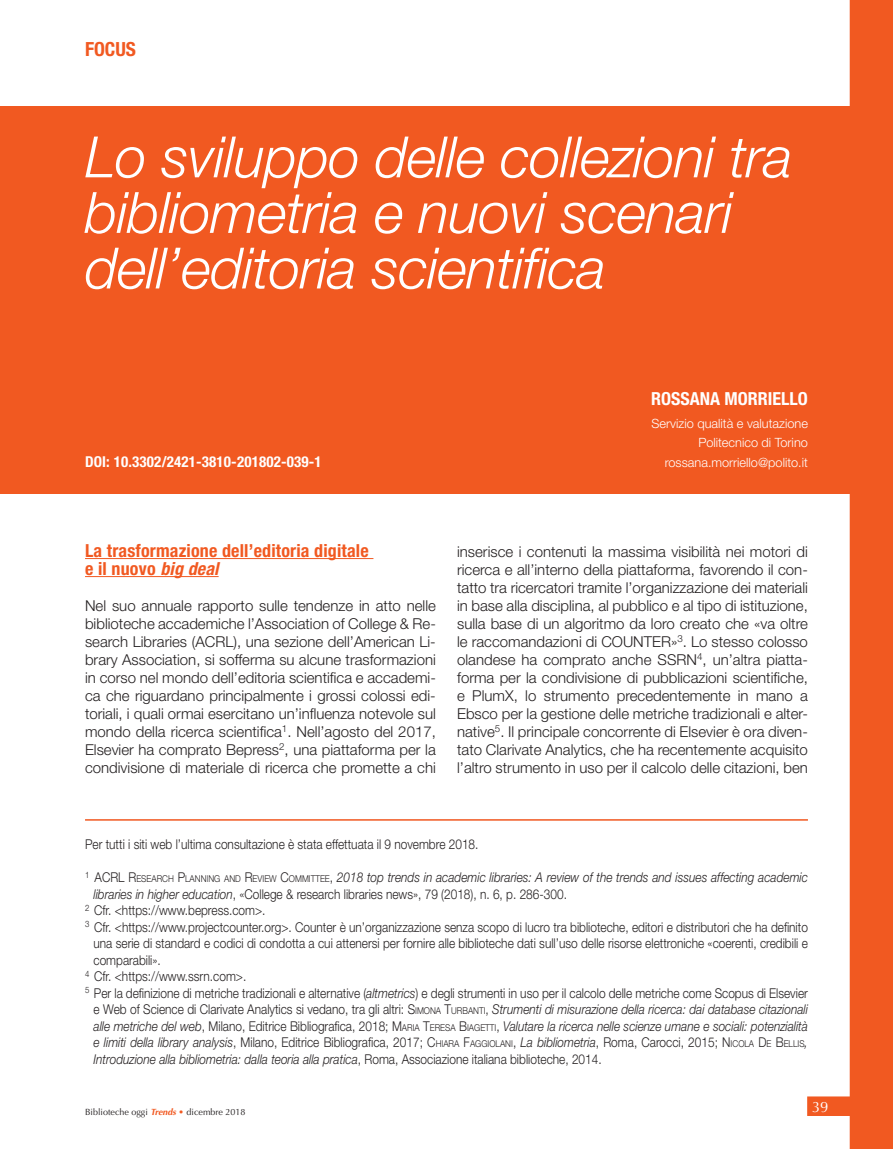
<style>
.page{position:relative;width:893px;height:1149px;background:#fff}
.page>*{position:absolute;margin:0;border:0;box-sizing:border-box;transform-origin:0 0}
.t1{font:italic 300 57px/55.5px "Helvetica Neue LT Std";letter-spacing:-.01em;color:#fff}
.t2{font:700 condensed 19.5px "Helvetica Neue LT Std";color:#f15921}
.t3{font:700 condensed 18px/18px "Helvetica Neue LT Std";letter-spacing:.01em;color:#f15921}
.t4{font:700 condensed 18px "Helvetica Neue LT Std";color:#fff}
.t5{font:300 15px/18px "Helvetica Neue LT Std";color:#231f20;text-align:justify}
.t6{font:700 condensed 15px "Helvetica Neue LT Std";letter-spacing:.01em;color:#fff}
.t7{font:15px "Optima";color:#fff}
.t8{font:300 13.5px "Helvetica Neue LT Std";color:#231f20;scale:.88 1}
.t9{font:italic 300 13.5px "Helvetica Neue LT Std";color:#231f20;scale:.88 1}
.t10{font:300 12.75px/19.2px "Helvetica Neue LT Std";color:#fff;text-align:right}
.t11{font:9px "Optima";color:#231f20}
.s1{font-style:italic}
.s2{font-style:normal}
.s3{font-style:normal;font-size:9.45px}
.s4{font-style:inherit}
.s5{font-size:9.45px}
.s6{font-weight:700;font-style:italic;color:#f15921}
.s7{color:#f15921}
</style>
<div class="page">
<svg style="left:807px;top:1096px;width:43px;height:19px"></svg>
<div style="left:850px;top:0;width:43px;height:1148px;background:#f15921"></div>
<div style="left:0;top:106px;width:893px;height:387px;background:#f15921"></div>
<hr style="left:85px;top:558px;width:288px;height:1px;background:#f15921">
<hr style="left:85px;top:576px;width:134px;height:1px;background:#f15921">
<hr style="left:85px;top:818px;width:723px;height:2px;background:#f15921">
<h2 class="t2" style="left:85px;top:38px;width:52px">FOCUS</h2>
<h1 class="t1" style="left:85px;top:128px;width:709px">Lo sviluppo delle collezioni tra bibliometria e nuovi scenari dell’editoria scientifica</h1>
<p class="t6" style="left:85px;top:452px;width:238px">DOI: 10.3302/2421-3810-201802-039-1</p>
<p class="t4" style="left:651px;top:387px;width:158px">ROSSANA MORRIELLO</p>
<p class="t10" style="left:652px;top:413px;width:158px">Servizio qualità e valutazione<br>Politecnico di Torino rossana.morriello@polito.it</p>
<p class="t3" style="left:85px;top:541px;width:285px">La trasformazione dell’editoria digitale e il nuovo <span class="s1">big deal</span></p>
<p class="t5" style="left:85px;top:596px;width:352px">Nel suo annuale rapporto sulle tendenze in atto nelle biblioteche accademiche l’Association of College &amp; Re&shy;search Libraries (ACRL), una sezione dell’American Li&shy;brary Association, si sofferma su alcune trasformazioni in corso nel mondo dell’editoria scientifica e accademi&shy;ca che riguardano principalmente i grossi colossi edi&shy;toriali, i quali ormai esercitano un’influenza notevole sul mondo della ricerca scientifica<sup>1</sup>. Nell’agosto del 2017, Elsevier ha comprato Bepress<sup>2</sup>, una piattaforma per la condivisione di materiale di ricerca che promette a chi</p>
<p class="t5" style="left:457px;top:542px;width:352px">inserisce i contenuti la massima visibilità nei motori di ricerca e all’interno della piattaforma, favorendo il con&shy;tatto tra ricercatori tramite l’organizzazione dei materiali in base alla disciplina, al pubblico e al tipo di istituzione, sulla base di un algoritmo da loro creato che «va oltre le raccomandazioni di COUNTER»<sup>3</sup>. Lo stesso colosso olandese ha comprato anche SSRN<sup>4</sup>, un’altra piatta&shy;forma per la condivisione di pubblicazioni scientifiche, e PlumX, lo strumento precedentemente in mano a Ebsco per la gestione delle metriche tradizionali e alter&shy;native<sup>5</sup>. Il principale concorrente di Elsevier è ora diven&shy;tato Clarivate Analytics, che ha recentemente acquisito l’altro strumento in uso per il calcolo delle citazioni, ben</p>
<p class="t8" style="left:85px;top:835px;width:449px">Per tutti i siti web l’ultima consultazione è stata effettuata il 9 novembre 2018.</p>
<p class="t9" style="left:85px;top:869px;width:823px"><sup>1</sup> <span class="s2">ACRL R</span><span class="s3">ESEARC H</span> <span class="s2">P</span><span class="s3">LANNING AND</span> <span class="s2">R</span><span class="s3">EVIEW</span> <span class="s2">C</span><span class="s3">OMMITTEE</span><span class="s2">,</span> 2018 top trends in academic libraries: A review of the trends and issues affecting academic</p>
<p class="t8" style="left:94px;top:885px;width:539px"><span class="s1">libraries in higher education</span>, «College &amp; research libraries news», 79 (2018), n. 6, p. 286-300.</p>
<p class="t8" style="left:85px;top:901px;width:207px"><sup>2</sup> Cfr. &lt;https://www.bepress.com&gt;.</p>
<p class="t8" style="left:85px;top:918px;width:823px"><sup>3</sup> Cfr. &lt;https://www.projectcounter.org&gt;. Counter è un’organizzazione senza scopo di lucro tra biblioteche, editori e distributori che ha definito</p>
<p class="t8" style="left:94px;top:934px;width:813px">una serie di standard e codici di condotta a cui attenersi per fornire alle biblioteche dati sull’uso delle risorse elettroniche «coerenti, credibili e</p>
<p class="t8" style="left:94px;top:951px;width:78px">comparabili».</p>
<p class="t8" style="left:85px;top:967px;width:185px"><sup>4</sup> Cfr. &lt;https://www.ssrn.com&gt;.</p>
<p class="t8" style="left:85px;top:984px;width:823px"><sup>5</sup> Per la definizione di metriche tradizionali e alternative (<span class="s1">altmetrics</span>) e degli strumenti in uso per il calcolo delle metriche come Scopus di Elsevier</p>
<p class="t9" style="left:94px;top:1001px;width:813px"><span class="s2">e Web of Science di Clarivate Analytics si vedano, tra gli altri:</span> <span class="s2">S</span><span class="s3">IMONA</span> <span class="s2">T</span><span class="s3">URBANTI</span><span class="s2">,</span> Strumenti di misurazione della ricerca: dai database citazionali</p>
<p class="t9" style="left:94px;top:1017px;width:813px">alle metriche del web<span class="s2">, Milano, Editrice Bibliografica, 2018;</span> <span class="s2">M</span> <span class="s3">AR IA</span> <span class="s2">T</span><span class="s3">ERESA</span> <span class="s2">B</span> <span class="s3">IAGETTI</span><span class="s2">,</span> Valutare la ricerca nelle scienze umane e sociali: potenzialità</p>
<p class="t8" style="left:94px;top:1033px;width:813px"><span class="s1">e limiti della library analysis</span>, Milano, Editrice Bibliografica, 2017; <span class="s4">C</span><span class="s5">HIARA</span> <span class="s4">F</span><span class="s5">AGGIOLANI</span>, <span class="s1">La bibliometria</span>, Roma, Carocci, 2015; <span class="s4">N</span> <span class="s5">ICOLA</span> <span class="s4">D</span> <span class="s5">E</span> <span class="s4">B</span> <span class="s5">ELLIS</span><span class="s1">,</span></p>
<p class="t9" style="left:94px;top:1050px;width:579px">Introduzione alla bibliometria: dalla teoria alla pratica<span class="s2">, Roma, Associazione italiana biblioteche, 2014.</span></p>
<p class="t11" style="left:85px;top:1106px;width:162px">Biblioteche oggi <span class="s6">Trends</span> <span class="s7">•</span> dicembre 2018</p>
<p class="t7" style="left:812px;top:1097px;width:18px">39</p>
</div>
